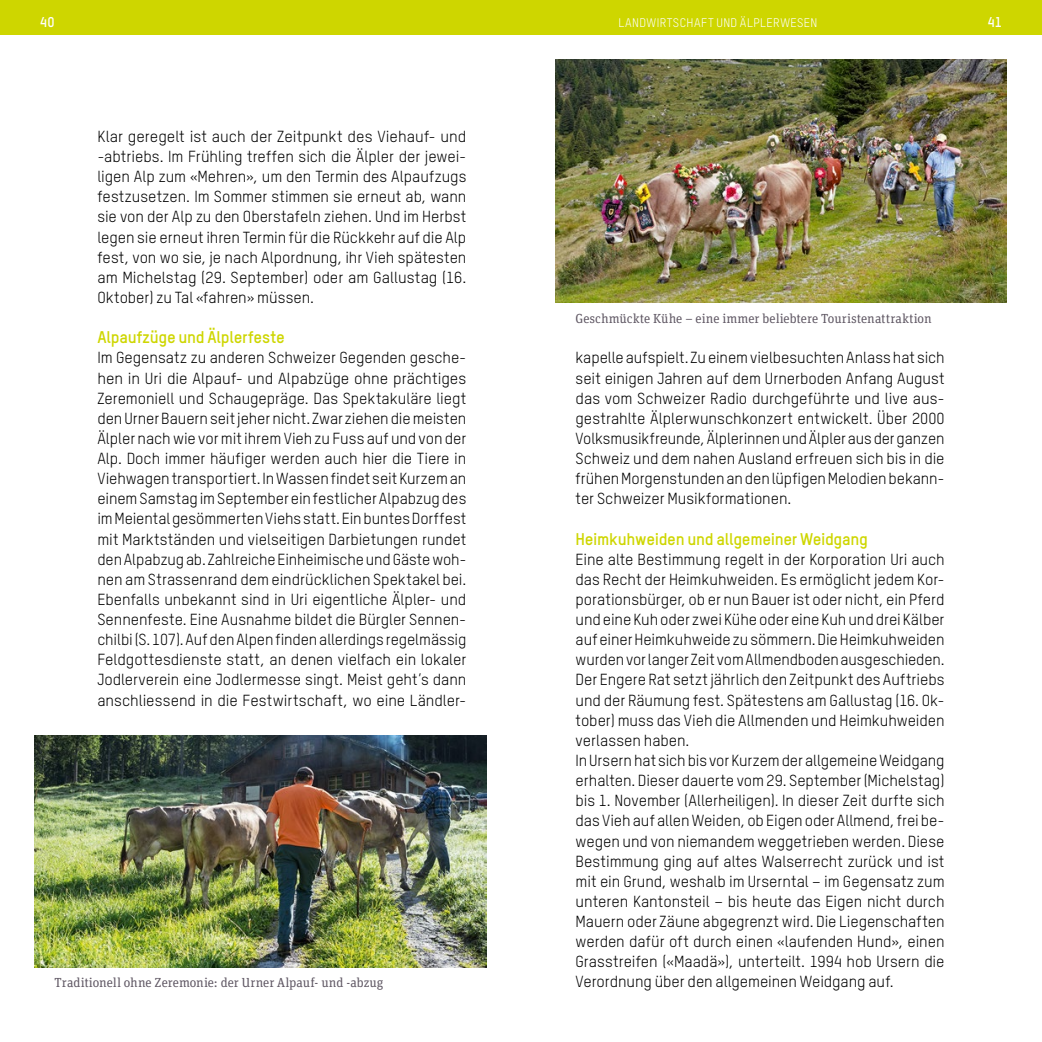
<style>
.page{position:relative;width:1042px;height:1042px;background:#fff}
.page>*{position:absolute;margin:0;border:0;box-sizing:border-box;transform-origin:0 0}
.t1{font:700 16.62px "TSTAR";letter-spacing:-.015em;color:#ced600}
.t2{font:15.75px/20.1px "TSTAR";letter-spacing:-.005em;color:#000;text-align:justify}
.t3{font:700 14px "TSTAR";color:#fff}
.t4{font:13.12px "Unit Slab OT";color:#605864}
.t5{font:12.25px "TSTAR";letter-spacing:.035em;color:#fff}
</style>
<div class="page">
<div style="left:0;top:0;width:1042px;height:35px;background:#ced600"></div>
<img style="left:35px;top:735px;width:451px;height:232px">
<img style="left:556px;top:60px;width:450px;height:243px">
<p class="t3" style="left:40px;top:13px;width:16px">40</p>
<p class="t5" style="left:618px;top:16px;width:201px">LANDWIRTSCHAFT UND ÄLPLERWESEN</p>
<p class="t3" style="left:987px;top:13px;width:16px">41</p>
<p class="t2" style="left:97px;top:126px;width:371px">Klar geregelt ist auch der Zeitpunkt des Viehauf- und -abtriebs. Im Frühling treffen sich die Älpler der jewei&shy;ligen Alp zum «Mehren», um den Termin des Alpaufzugs festzusetzen. Im Sommer stimmen sie erneut ab, wann sie von der Alp zu den Oberstafeln ziehen. Und im Herbst legen sie erneut ihren Termin für die Rückkehr auf die Alp fest, von wo sie, je nach Alpordnung, ihr Vieh spätesten am Michelstag (29. September) oder am Gallustag (16.<br>Oktober) zu Tal «fahren» müssen.</p>
<p class="t1" style="left:97px;top:327px;width:189px">Alpaufzüge und Älplerfeste</p>
<p class="t2" style="left:97px;top:348px;width:370px">Im Gegensatz zu anderen Schweizer Gegenden gesche&shy;hen in Uri die Alpauf- und Alpabzüge ohne prächtiges Zeremoniell und Schaugepräge. Das Spektakuläre liegt den Urner Bauern seit jeher nicht. Zwar ziehen die meisten Älpler nach wie vor mit ihrem Vieh zu Fuss auf und von der Alp. Doch immer häufiger werden auch hier die Tiere in Viehwagen transportiert. In Wassen findet seit Kurzem an einem Samstag im September ein festlicher Alpabzug des im Meiental gesömmerten Viehs statt. Ein buntes Dorffest mit Marktständen und vielseitigen Darbietungen rundet den Alpabzug ab. Zahlreiche Einheimische und Gäste woh&shy;nen am Strassenrand dem eindrücklichen Spektakel bei.<br>Ebenfalls unbekannt sind in Uri eigentliche Älpler- und Sennenfeste. Eine Ausnahme bildet die Bürgler Sennen&shy;chilbi (S. 107). Auf den Alpen finden allerdings regelmässig Feldgottesdienste statt, an denen vielfach ein lokaler Jodlerverein eine Jodlermesse singt. Meist geht’s dann anschliessend in die Festwirtschaft, wo eine Ländler-</p>
<p class="t4" style="left:55px;top:974px;width:330px">Traditionell ohne Zeremonie: der Urner Alpauf- und -abzug</p>
<p class="t4" style="left:575px;top:310px;width:357px">Geschmückte Kühe – eine immer beliebtere Touristenattraktion</p>
<p class="t2" style="left:575px;top:348px;width:370px">kapelle aufspielt. Zu einem vielbesuchten Anlass hat sich seit einigen Jahren auf dem Urnerboden Anfang August das vom Schweizer Radio durchgeführte und live aus&shy;gestrahlte Älplerwunschkonzert entwickelt. Über 2000<br>Volksmusikfreunde, Älplerinnen und Älpler aus der ganzen Schweiz und dem nahen Ausland erfreuen sich bis in die frühen Morgenstunden an den lüpfigen Melodien bekann&shy;ter Schweizer Musikformationen.</p>
<p class="t1" style="left:575px;top:528px;width:294px">Heimkuhweiden und allgemeiner Weidgang</p>
<p class="t2" style="left:575px;top:549px;width:371px;text-align:left">Eine alte Bestimmung regelt in der Korporation Uri auch das Recht der Heimkuhweiden. Es ermöglicht jedem Kor&shy;porationsbürger, ob er nun Bauer ist oder nicht, ein Pferd und eine Kuh oder zwei Kühe oder eine Kuh und drei Kälber auf einer Heimkuhweide zu sömmern. Die Heimkuhweiden wurden vor langer Zeit vom Allmendboden ausgeschieden.<br>Der Engere Rat setzt jährlich den Zeitpunkt des Auftriebs und der Räumung fest. Spätestens am Gallustag (16. Ok&shy;tober) muss das Vieh die Allmenden und Heimkuhweiden verlassen haben.<br>In Ursern hat sich bis vor Kurzem der allgemeine Weidgang erhalten. Dieser dauerte vom 29. September (Michelstag) bis 1. November (Allerheiligen). In dieser Zeit durfte sich das Vieh auf allen Weiden, ob Eigen oder Allmend, frei be&shy;wegen und von niemandem weggetrieben werden. Diese Bestimmung ging auf altes Walserrecht zurück und ist mit ein Grund, weshalb im Urserntal – im Gegensatz zum unteren Kantonsteil – bis heute das Eigen nicht durch Mauern oder Zäune abgegrenzt wird. Die Liegenschaften werden dafür oft durch einen «laufenden Hund», einen Grasstreifen («Maadä»), unterteilt. 1994 hob Ursern die Verordnung über den allgemeinen Weidgang auf.</p>
</div>
